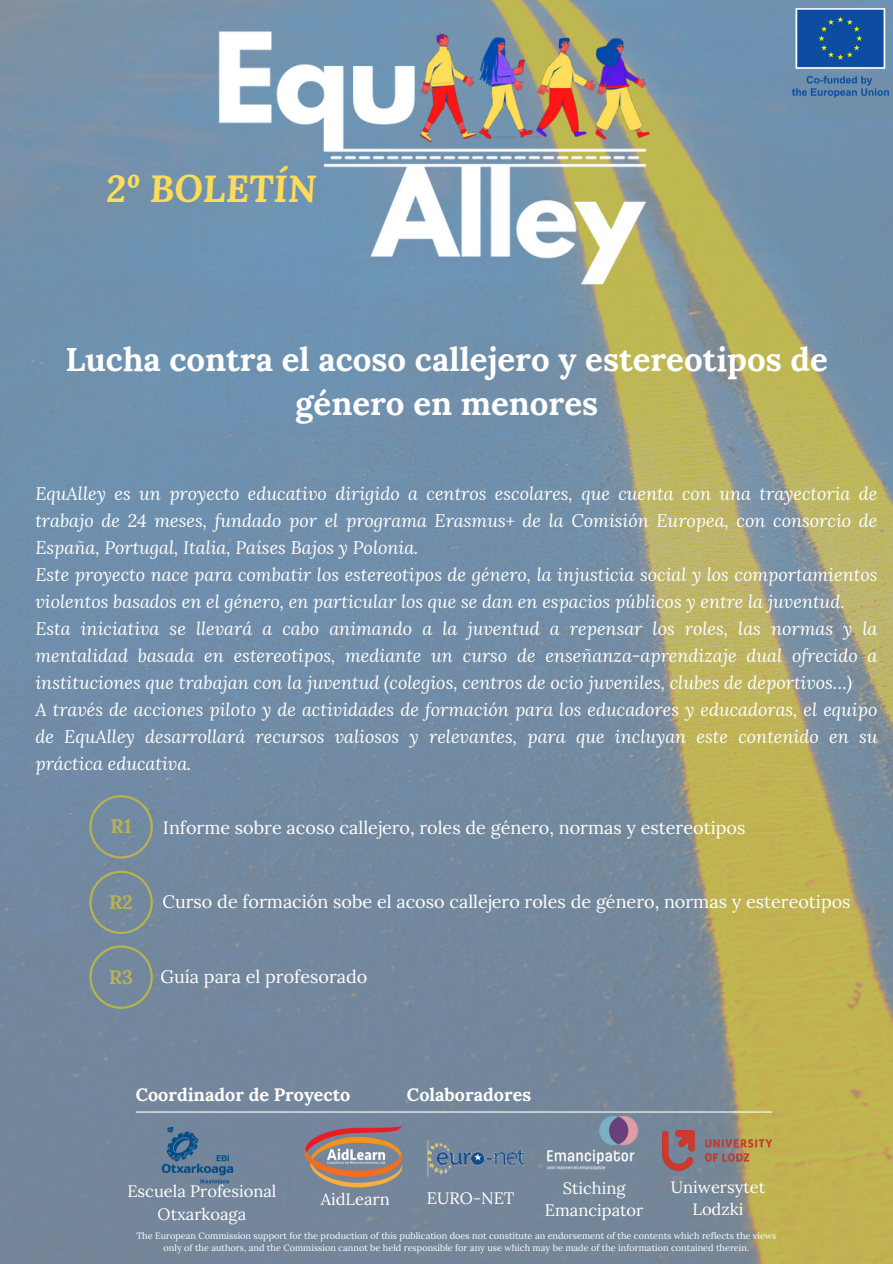
<style>
.page{position:relative;width:893px;height:1264px;background:#fff}
.page>*{position:absolute;margin:0;border:0;box-sizing:border-box;transform-origin:0 0}
.t1{font:italic 700 37.5px "Lora";color:#fcdc59}
.t2{font:700 33px/43.8px "Lora";color:#fff;text-align:center}
.t3{font:700 19.5px "Lora";color:#b8b24f}
.t4{font:italic 18px/27px "Lora";color:#fff}
.t5{font:18px "Lora";color:#fff}
.t6{font:700 18px "Lora";color:#fff}
.t7{font:16.5px/22.5px "Lora";color:#fff;text-align:center}
.t8{font:9.15px/12.1px "Lora";color:#fff;text-align:center}
</style>
<div class="page">
<img style="left:0;top:0;width:892px;height:1263px">
<img style="left:787px;top:0;width:105px;height:107px">
<img style="left:199px;top:0;width:470px;height:424px">
<img style="left:300px;top:1123px;width:106px;height:65px">
<img style="left:662px;top:1130px;width:109px;height:40px">
<img style="left:425px;top:1107px;width:102px;height:103px">
<img style="left:546px;top:1115px;width:92px;height:54px">
<hr style="left:136px;top:1111px;width:636px;height:1px;background:#fff">
<img style="left:157px;top:1123px;width:81px;height:61px">
<svg style="left:89px;top:795px;width:63px;height:63px;background:#798d99"></svg>
<svg style="left:89px;top:870px;width:63px;height:63px;background:#7a8c95"></svg>
<svg style="left:89px;top:945px;width:63px;height:63px;background:#7a8b95"></svg>
<h3 class="t1" style="left:106px;top:163px;width:212px">2º BOLETÍN</h3>
<p class="t2" style="left:66px;top:337px;width:763px">Lucha contra el acoso callejero y estereotipos de género en menores</p>
<p class="t4" style="left:35px;top:480px;width:843px">EquAlley es un proyecto educativo dirigido a centros escolares, que cuenta con una trayectoria de trabajo de 24 meses, fundado por el programa Erasmus+ de la Comisión Europea, con consorcio de España, Portugal, Italia, Países Bajos y Polonia.<br>Este proyecto nace para combatir los estereotipos de género, la injusticia social y los comportamientos violentos basados en el género, en particular los que se dan en espacios públicos y entre la juventud.<br>Esta iniciativa se llevará a cabo animando a la juventud a repensar los roles, las normas y la mentalidad basada en estereotipos, mediante un curso de enseñanza-aprendizaje dual ofrecido a instituciones que trabajan con la juventud (colegios, centros de ocio juveniles, clubes de deportivos…)<br>A través de acciones piloto y de actividades de formación para los educadores y educadoras, el equipo de EquAlley desarrollará recursos valiosos y relevantes, para que incluyan este contenido en su práctica educativa.</p>
<p class="t3" style="left:110px;top:813px;width:23px">R1</p>
<p class="t5" style="left:163px;top:815px;width:584px">Informe sobre acoso callejero, roles de género, normas y estereotipos</p>
<p class="t3" style="left:109px;top:889px;width:25px">R2</p>
<h6 class="t5" style="left:162px;top:889px;width:689px">Curso de formación sobe el acoso callejero roles de género, normas y estereotipos</h6>
<p class="t3" style="left:109px;top:964px;width:26px">R3</p>
<p class="t5" style="left:160px;top:964px;width:208px">Guía para el profesorado</p>
<p class="t6" style="left:136px;top:1082px;width:216px">Coordinador de Proyecto</p>
<p class="t6" style="left:407px;top:1082px;width:126px">Colaboradores</p>
<h5 class="t7" style="left:127px;top:1180px;width:150px">Escuela Profesional<br>Otxarkoaga</h5>
<h3 class="t7" style="left:321px;top:1187px;width:70px">AidLearn</h3>
<h5 class="t7" style="left:427px;top:1186px;width:89px">EURO-NET</h5>
<h4 class="t7" style="left:670px;top:1175px;width:96px">Uniwersytet<br>Lodzki</h4>
<h4 class="t7" style="left:545px;top:1176px;width:100px">Stiching<br>Emancipator</h4>
<p class="t8" style="left:136px;top:1229px;width:641px">The European Commission support for the production of this publication does not constitute an endorsement of the contents which reflects the views only of the authors, and the Commission cannot be held responsible for any use which may be made of the information contained therein.</p>
</div>
